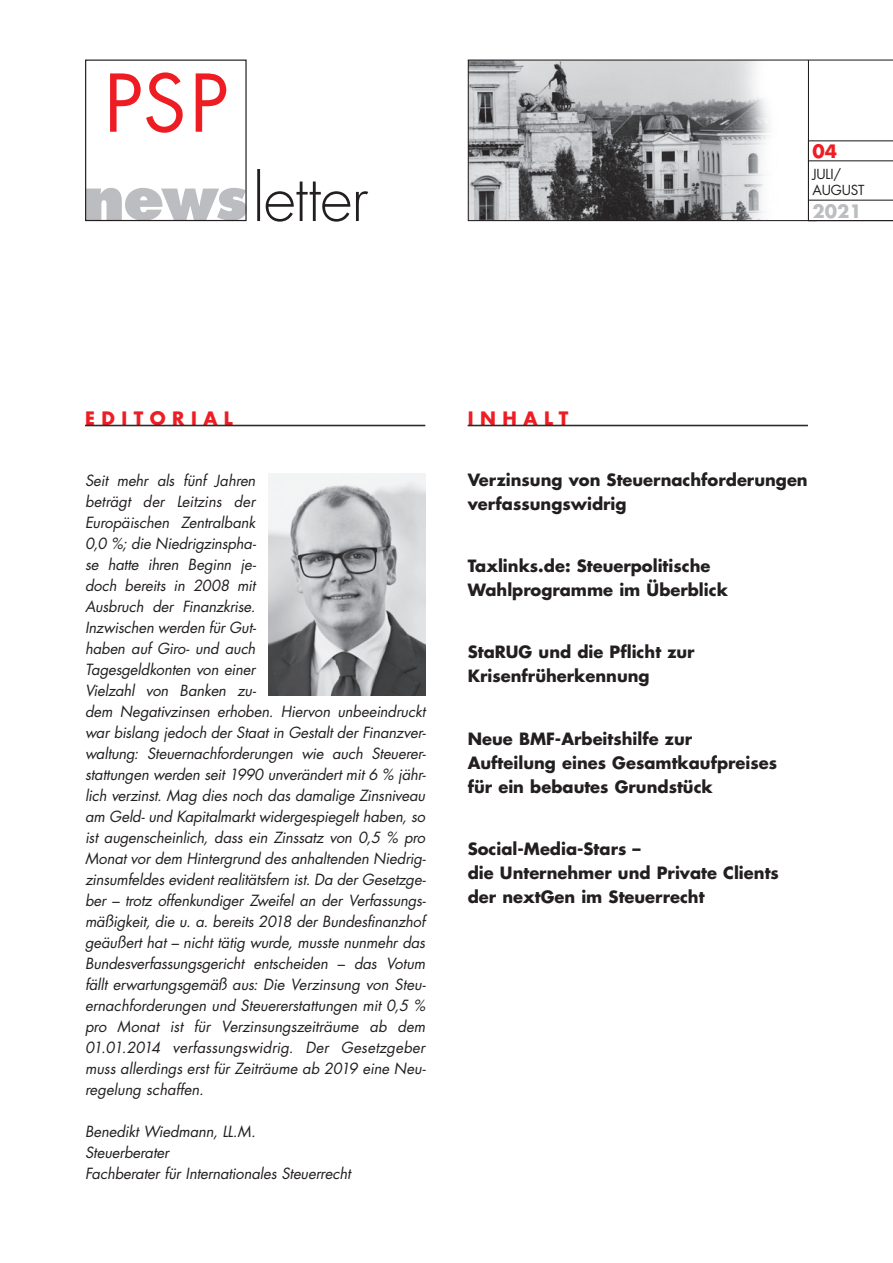
<style>
.page{position:relative;width:893px;height:1263px;background:#fff}
.page>*{position:absolute;margin:0;border:0;box-sizing:border-box;transform-origin:0 0}
.t1{font:700 18px "Futura Std";letter-spacing:.36em;color:#ee1d23}
.t2{font:700 18px "Futura Std";color:#bcbdc0}
.t3{font:700 16.5px/24px "Futura Std";color:#231f20}
.t4{font:italic 15px/21px "Futura Std";letter-spacing:-.01em;color:#231f20}
.t5{font:13.5px/16.5px "Futura Std";letter-spacing:-.01em;color:#231f20}
</style>
<div class="page">
<img style="left:470px;top:62px;width:300px;height:157px">
<div style="left:468px;top:60px;width:349px;height:161px;border:1px solid #231f20"></div>
<svg style="left:87px;top:188px;width:158px;height:31px"></svg>
<div style="left:85px;top:60px;width:162px;height:161px;border:1px solid #231f20"></div>
<svg style="left:110px;top:72px;width:116px;height:61px"></svg>
<svg style="left:257px;top:169px;width:111px;height:53px"></svg>
<hr style="left:468px;top:425px;width:340px;height:1px;background:#231f20">
<hr style="left:85px;top:425px;width:340px;height:1px;background:#231f20">
<img style="left:268px;top:473px;width:157px;height:223px">
<svg style="left:808px;top:60px;width:85px;height:161px"></svg>
<p class="t1" style="left:812px;top:139px;width:26px">04</p>
<p class="t5" style="left:812px;top:166px;width:54px">JULI/<br>AUGUST</p>
<p class="t1" style="left:85px;top:406px;width:149px">EDITORIAL</p>
<p class="t1" style="left:468px;top:406px;width:102px">INHALT</p>
<p class="t2" style="left:812px;top:199px;width:51px">2021</p>
<p class="t4" style="left:85px;top:470px;width:342px">Seit mehr als fünf Jahren<br>beträgt der Leitzins der<br>Europäischen Zentralbank<br>0,0 %; die Niedrigzinspha-<br>se hatte ihren Beginn je-<br>doch bereits in 2008 mit<br>Ausbruch der Finanzkrise.<br>Inzwischen werden für Gut-<br>haben auf Giro- und auch<br>Tagesgeldkonten von einer<br>Vielzahl von Banken zu-<br>dem Negativzinsen erhoben. Hiervon unbeeindruckt war bislang jedoch der Staat in Gestalt der Finanzver&shy;waltung: Steuernachforderungen wie auch Steuerer&shy;stattungen werden seit 1990 unverändert mit 6 % jähr&shy;lich verzinst. Mag dies noch das damalige Zinsniveau am Geld- und Kapitalmarkt widergespiegelt haben, so ist augenscheinlich, dass ein Zinssatz von 0,5 % pro Monat vor dem Hintergrund des anhaltenden Niedrig&shy;zinsumfeldes evident realitätsfern ist. Da der Gesetzge&shy;ber – trotz offenkundiger Zweifel an der Verfassungs&shy;mäßigkeit, die u. a. bereits 2018 der Bundesfinanzhof geäußert hat – nicht tätig wurde, musste nunmehr das Bundesverfassungsgericht entscheiden – das Votum fällt erwartungsgemäß aus: Die Verzinsung von Steu&shy;ernachforderungen und Steuererstattungen mit 0,5 % pro Monat ist für Verzinsungszeiträume ab dem 01.01.2014 verfassungswidrig. Der Gesetzgeber muss allerdings erst für Zeiträume ab 2019 eine Neu&shy;regelung schaffen.</p>
<p class="t4" style="left:85px;top:1121px;width:267px">Benedikt Wiedmann, LL.M.<br>Steuerberater<br>Fachberater für Internationales Steuerrecht</p>
<p class="t3" style="left:468px;top:467px;width:341px">Verzinsung von Steuernachforderungen verfassungswidrig</p>
<p class="t3" style="left:468px;top:554px;width:262px">Taxlinks.de: Steuerpolitische<br>Wahlprogramme im Überblick</p>
<p class="t3" style="left:468px;top:640px;width:228px">StaRUG und die Pflicht zur<br>Krisenfrüherkennung</p>
<p class="t3" style="left:468px;top:726px;width:311px">Neue BMF-Arbeitshilfe zur<br>Aufteilung eines Gesamtkaufpreises für ein bebautes Grundstück</p>
<p class="t3" style="left:468px;top:836px;width:313px">Social-Media-Stars –<br>die Unternehmer und Private Clients der nextGen im Steuerrecht</p>
</div>
